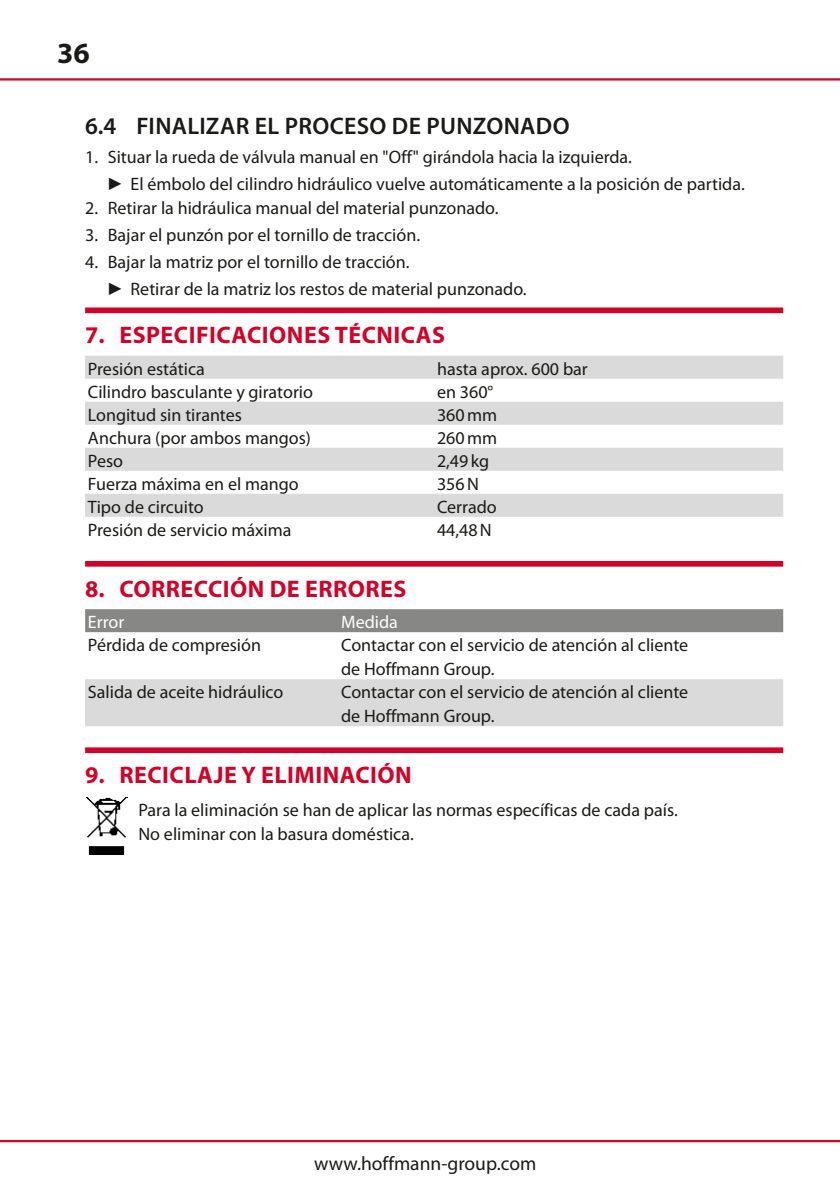
<style>
.page{position:relative;width:840px;height:1191px;background:#fff}
.page>*{position:absolute;margin:0;border:0;box-sizing:border-box;transform-origin:0 0}
.t1{font:700 29.4px "Myriad Pro";color:#1a1a18}
.t2{font:700 24px "Myriad Pro";letter-spacing:.02em;color:#d20328}
.t3{font:600 24px "Myriad Pro";letter-spacing:.01em;color:#1a1a18}
.t4{font:19.4px "Myriad Pro";color:#1a1a18}
.t5{font:18px/24px "Myriad Pro";color:#1a1a18}
.t6{font:18px "Myriad Pro";color:#fff}
.s1{font-weight:900}
</style>
<div class="page">
<hr style="left:0;top:1140px;width:839px;height:2px;background:#d20328">
<div style="left:85px;top:307px;width:697px;height:6px;background:#d20328"></div>
<div style="left:85px;top:561px;width:697px;height:5px;background:#d20328"></div>
<div style="left:85px;top:747px;width:697px;height:6px;background:#d20328"></div>
<svg style="left:85px;top:356px;width:697px;height:161px;fill:#dadada"></svg>
<div style="left:85px;top:609px;width:697px;height:23px;background:#878786"></div>
<div style="left:85px;top:679px;width:697px;height:47px;background:#dadada"></div>
<img style="left:86px;top:797px;width:41px;height:58px">
<hr style="left:0;top:78px;width:839px;height:3px;background:#d20328">
<h1 class="t1" style="left:57px;top:37px;width:34px">36</h1>
<h2 class="t3" style="left:85px;top:112px;width:485px">6.4 FINALIZAR EL PROCESO DE PUNZONADO</h2>
<p class="t5" style="left:108px;top:144px;width:638px;line-height:26.8px;text-indent:-23px">1. Situar la rueda de válvula manual en "Off" girándola hacia la izquierda.<br><span class="s1">▶</span> El émbolo del cilindro hidráulico vuelve automáticamente a la posición de partida.</p>
<p class="t5" style="left:85px;top:197px;width:414px">2. Retirar la hidráulica manual del material punzonado.</p>
<p class="t5" style="left:85px;top:223px;width:336px">3. Bajar el punzón por el tornillo de tracción.</p>
<p class="t5" style="left:108px;top:249px;width:420px;line-height:26.8px;text-indent:-23px">4. Bajar la matriz por el tornillo de tracción.<br><span class="s1">▶</span> Retirar de la matriz los restos de material punzonado.</p>
<h2 class="t2" style="left:85px;top:322px;width:361px">7. ESPECIFICACIONES TÉCNICAS</h2>
<p class="t5" style="left:88px;top:357px;width:118px">Presión estática</p>
<p class="t5" style="left:437px;top:357px;width:152px">hasta aprox. 600 bar</p>
<p class="t5" style="left:88px;top:380px;width:226px">Cilindro basculante y giratorio</p>
<p class="t5" style="left:437px;top:380px;width:58px">en 360°</p>
<p class="t5" style="left:88px;top:403px;width:155px">Longitud sin tirantes</p>
<p class="t5" style="left:437px;top:403px;width:61px">360mm</p>
<p class="t5" style="left:88px;top:426px;width:224px">Anchura (por ambos mangos)</p>
<p class="t5" style="left:437px;top:426px;width:61px">260mm</p>
<p class="t5" style="left:88px;top:449px;width:37px">Peso</p>
<p class="t5" style="left:437px;top:449px;width:54px">2,49kg</p>
<p class="t5" style="left:88px;top:472px;width:212px">Fuerza máxima en el mango</p>
<p class="t5" style="left:437px;top:472px;width:43px">356N</p>
<p class="t5" style="left:88px;top:495px;width:117px">Tipo de circuito</p>
<p class="t5" style="left:437px;top:495px;width:61px">Cerrado</p>
<p class="t5" style="left:88px;top:518px;width:205px">Presión de servicio máxima</p>
<p class="t5" style="left:437px;top:518px;width:56px">44,48N</p>
<h2 class="t2" style="left:85px;top:575px;width:322px">8. CORRECCIÓN DE ERRORES</h2>
<p class="t6" style="left:88px;top:612px;width:38px">Error</p>
<p class="t6" style="left:341px;top:612px;width:58px">Medida</p>
<p class="t5" style="left:88px;top:633px;width:174px">Pérdida de compresión</p>
<p class="t5" style="left:341px;top:633px;width:348px">Contactar con el servicio de atención al cliente de Hoffmann Group.</p>
<p class="t5" style="left:88px;top:680px;width:197px">Salida de aceite hidráulico</p>
<p class="t5" style="left:341px;top:680px;width:348px">Contactar con el servicio de atención al cliente de Hoffmann Group.</p>
<h2 class="t2" style="left:85px;top:761px;width:328px">9. RECICLAJE Y ELIMINACIÓN</h2>
<p class="t5" style="left:138px;top:798px;width:540px">Para la eliminación se han de aplicar las normas específicas de cada país.<br>No eliminar con la basura doméstica.</p>
<p class="t4" style="left:314px;top:1152px;width:223px">www.hoffmann-group.com</p>
</div>
